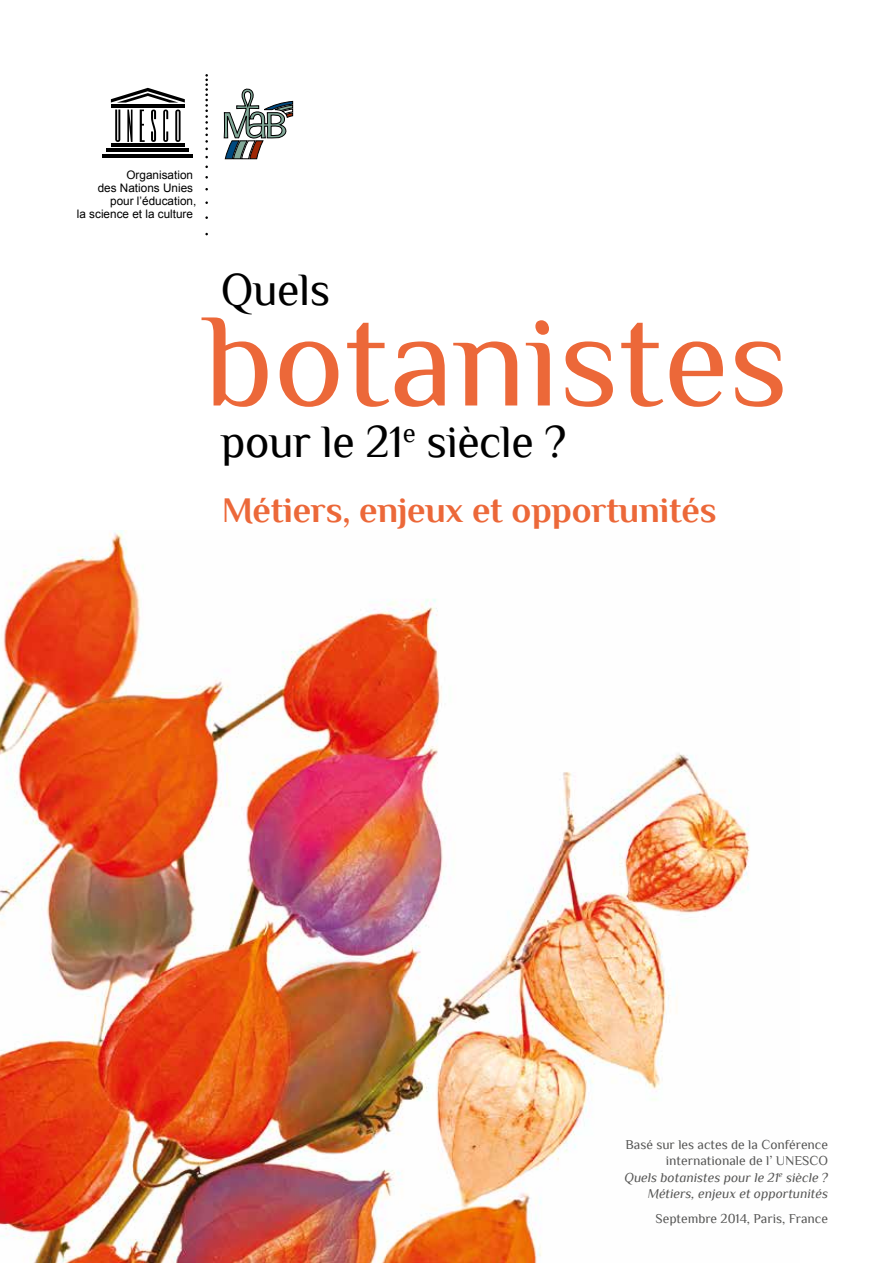
<style>
.page{position:relative;width:893px;height:1263px;background:#fff}
.page>*{position:absolute;margin:0;border:0;box-sizing:border-box;transform-origin:0 0}
.t1{font:133.35px "Philosopher";color:#ec6839}
.t2{font:46.35px "Philosopher";letter-spacing:-.01em;color:#000}
.t3{font:700 36px "Philosopher";letter-spacing:-.005em;color:#ec6839}
.t4{font:italic 13.5px/16.2px "Philosopher";color:#575756;text-align:right}
.t5{font:13.5px "Philosopher";color:#575756}
.t6{font:11.7px/12.8px "Arial";color:#000;text-align:right}
.s1{font-style:normal}
</style>
<div class="page">
<img style="left:0;top:530px;width:750px;height:733px">
<hr style="left:111px;top:144px;width:74px;height:3px;background:#000">
<hr style="left:107px;top:149px;width:82px;height:3px;background:#000">
<hr style="left:103px;top:154px;width:90px;height:3px;background:#000">
<hr style="left:111px;top:105px;width:74px;height:3px;background:#000">
<svg style="left:111px;top:88px;width:74px;height:15px"></svg>
<svg style="left:115px;top:110px;width:5px;height:32px"></svg>
<svg style="left:127px;top:110px;width:6px;height:32px"></svg>
<svg style="left:140px;top:110px;width:5px;height:32px"></svg>
<svg style="left:163px;top:110px;width:5px;height:32px"></svg>
<svg style="left:175px;top:110px;width:6px;height:32px"></svg>
<svg style="left:151px;top:109px;width:5px;height:33px"></svg>
<svg style="left:205px;top:74px;width:3px;height:76px"></svg>
<svg style="left:224px;top:88px;width:69px;height:71px"></svg>
<p class="t6" style="left:77px;top:169px;width:121px">Organisation<br>des Nations Unies pour l’éducation,<br>la science et la culture</p>
<h2 class="t2" style="left:221px;top:265px;width:111px">Quels</h2>
<h1 class="t1" style="left:204px;top:292px;width:586px">botanistes</h1>
<h2 class="t2" style="left:221px;top:418px;width:347px">pour le 21<sup>e</sup> siècle ?</h2>
<h3 class="t3" style="left:222px;top:491px;width:496px">Métiers, enjeux et opportunités</h3>
<p class="t4" style="left:624px;top:1137px;width:205px"><span class="s1">Basé sur les actes de la Conférence internationale de l’ UNESCO<br></span>Quels botanistes pour le 21<sup>e</sup> siècle ?<br>Métiers, enjeux et opportunités</p>
<p class="t5" style="left:655px;top:1212px;width:174px">Septembre 2014, Paris, France</p>
</div>
